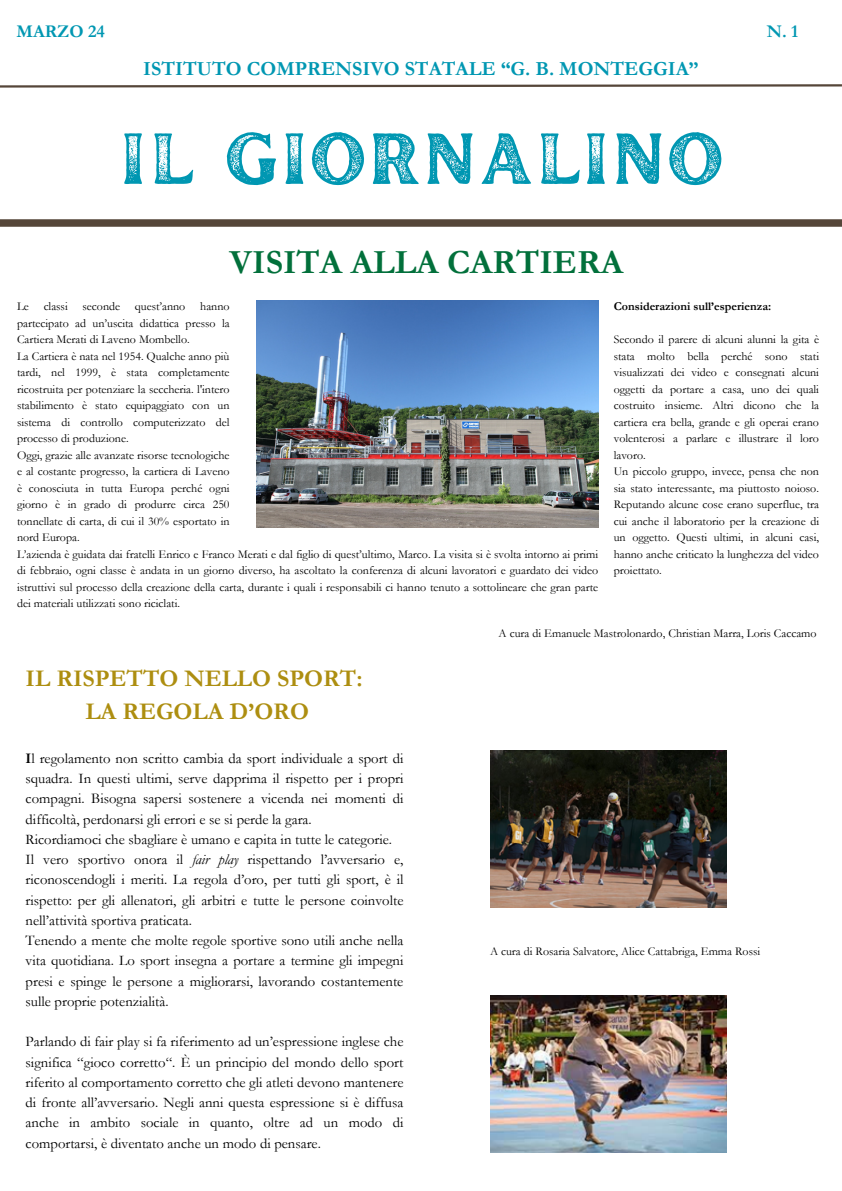
<style>
.page{position:relative;width:842px;height:1191px;background:#fff}
.page>*{position:absolute;margin:0;border:0;box-sizing:border-box;transform-origin:0 0}
.t1{font:72.1px "Inlander Texture";color:#0097b2}
.t2{font:700 34px "Garamond";color:#02703b}
.t3{font:700 24px/33px "Garamond";color:#ad8e10;text-align:center}
.t4{font:700 20.1px "Garamond";color:#0097b2}
.t5{font:700 18px "Garamond";color:#0097b2}
.t6{font:14.7px/20.2px "Garamond";color:#000}
.t7{font:12px/16.5px "Garamond";color:#000;text-align:justify}
.t8{font:700 12px "Garamond";color:#000}
.s1{font-weight:700}
.s2{font-style:italic}
</style>
<div class="page">
<svg style="left:0;top:84px;width:842px;height:4px"></svg>
<div style="left:0;top:219px;width:842px;height:8px;background:#554639"></div>
<img style="left:257px;top:300px;width:341px;height:227px">
<img style="left:490px;top:750px;width:236px;height:157px">
<img style="left:490px;top:995px;width:236px;height:157px">
<p class="t5" style="left:17px;top:22px;width:90px">MARZO 24</p>
<p class="t5" style="left:767px;top:22px;width:33px">N. 1</p>
<h2 class="t4" style="left:143px;top:58px;width:557px">ISTITUTO COMPRENSIVO STATALE “G. B. MONTEGGIA”</h2>
<h1 class="t1" style="left:118px;top:107px;width:607px">IL GIORNALINO</h1>
<p class="t2" style="left:230px;top:243px;width:395px">VISITA ALLA CARTIERA</p>
<p class="t8" style="left:614px;top:300px;width:159px">Considerazioni sull’esperienza:</p>
<p class="t7" style="left:614px;top:331px;width:207px">Secondo il parere di alcuni alunni la gita è stata molto bella perché sono stati visualizzati dei video e consegnati alcuni oggetti da portare a casa, uno dei quali costruito insieme. Altri dicono che la cartiera era bella, grande e gli operai erano volenterosi a parlare e illustrare il loro lavoro.</p>
<p class="t7" style="left:614px;top:463px;width:207px">Un piccolo gruppo, invece, pensa che non sia stato interessante, ma piuttosto noioso.<br>Reputando alcune cose erano superflue, tra cui anche il laboratorio per la creazione di un oggetto. Questi ultimi, in alcuni casi, hanno anche criticato la lunghezza del video proiettato.</p>
<p class="t7" style="left:17px;top:298px;width:214px">Le classi seconde quest’anno hanno partecipato ad un’uscita didattica presso la Cartiera Merati di Laveno Mombello.</p>
<p class="t7" style="left:17px;top:348px;width:214px">La Cartiera è nata nel 1954. Qualche anno più tardi, nel 1999, è stata completamente ricostruita per potenziare la seccheria. l'intero stabilimento è stato equipaggiato con un sistema di controllo computerizzato del processo di produzione.</p>
<h3 class="t7" style="left:17px;top:447px;width:214px">Oggi, grazie alle avanzate risorse tecnologiche e al costante progresso, la cartiera di Laveno è conosciuta in tutta Europa perché ogni giorno è in grado di produrre circa 250 tonnellate di carta, di cui il 30% esportato in nord Europa.</h3>
<p class="t7" style="left:17px;top:546px;width:583px">L’azienda è guidata dai fratelli Enrico e Franco Merati e dal figlio di quest’ultimo, Marco. La visita si è svolta intorno ai primi di febbraio, ogni classe è andata in un giorno diverso, ha ascoltato la conferenza di alcuni lavoratori e guardato dei video istruttivi sul processo della creazione della carta, durante i quali i responsabili ci hanno tenuto a sottolineare che gran parte dei materiali utilizzati sono riciclati.</p>
<h6 class="t3" style="left:26px;top:661px;width:338px">IL RISPETTO NELLO SPORT:<br>LA REGOLA D’ORO</h6>
<h6 class="t6" style="left:26px;top:748px;width:379px"><span class="s1">I</span>l regolamento non scritto cambia da sport individuale a sport di squadra. In questi ultimi, serve dapprima il rispetto per i propri compagni. Bisogna sapersi sostenere a vicenda nei momenti di difficoltà, perdonarsi gli errori e se si perde la gara.<br>Ricordiamoci che sbagliare è umano e capita in tutte le categorie.<br>Il vero sportivo onora il <span class="s2">fair play</span> rispettando l’avversario e, riconoscendogli i meriti. La regola d’oro, per tutti gli sport, è il rispetto: per gli allenatori, gli arbitri e tutte le persone coinvolte nell’attività sportiva praticata.<br>Tenendo a mente che molte regole sportive sono utili anche nella vita quotidiana. Lo sport insegna a portare a termine gli impegni presi e spinge le persone a migliorarsi, lavorando costantemente sulle proprie potenzialità.</h6>
<p class="t6" style="left:26px;top:1031px;width:379px;text-align:justify">Parlando di fair play si fa riferimento ad un’espressione inglese che significa “gioco corretto“. È un principio del mondo dello sport riferito al comportamento corretto che gli atleti devono mantenere di fronte all’avversario. Negli anni questa espressione si è diffusa anche in ambito sociale in quanto, oltre ad un modo di comportarsi, è diventato anche un modo di pensare.</p>
<p class="t7" style="left:499px;top:625px;width:319px">A cura di Emanuele Mastrolonardo, Christian Marra, Loris Caccamo</p>
<p class="t7" style="left:490px;top:942px;width:272px">A cura di Rosaria Salvatore, Alice Cattabriga, Emma Rossi</p>
</div>
